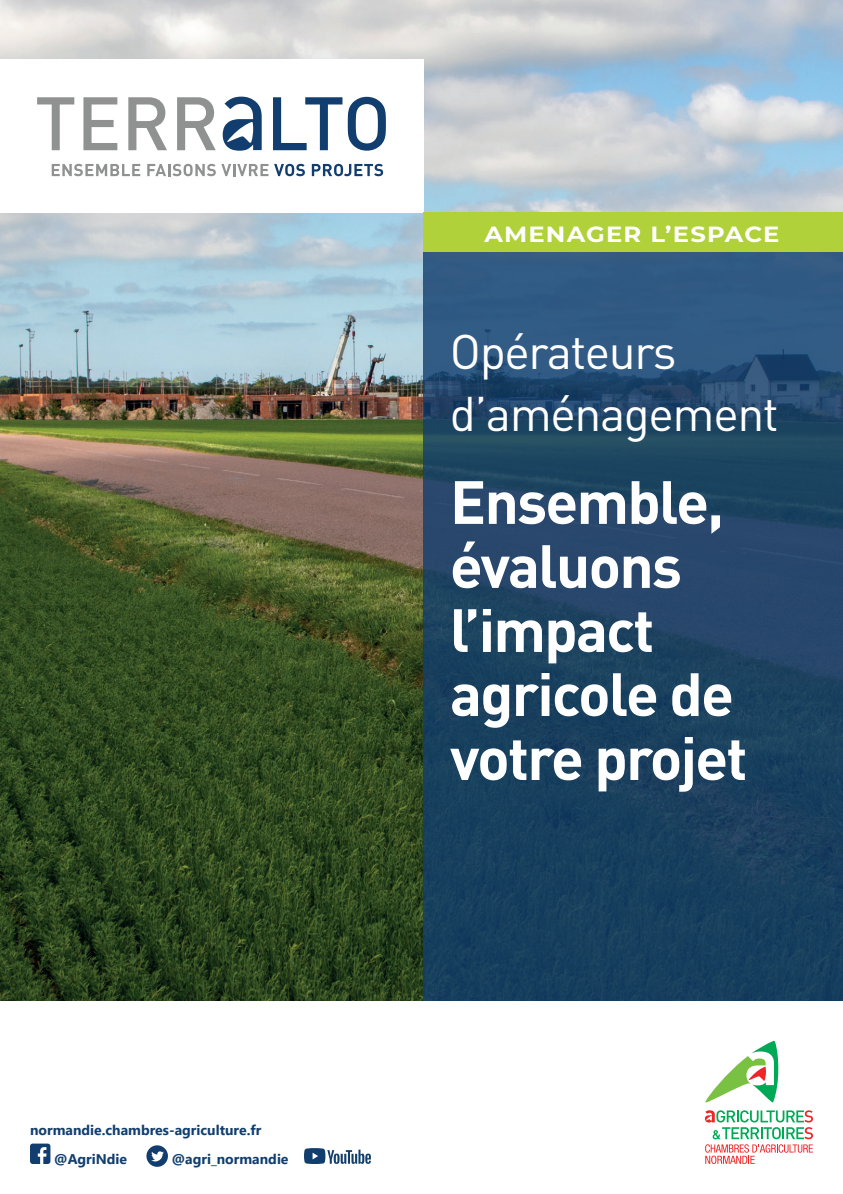
<style>
.page{position:relative;width:843px;height:1194px;background:#fff}
.page>*{position:absolute;margin:0;border:0;box-sizing:border-box;transform-origin:0 0}
.t1{font:700 60px/64px "DINOT";letter-spacing:-.03em;color:#fff}
.t2{font:48px/62px "DINOT";letter-spacing:-.03em;color:#fff}
.t3{font:700 22px "Montserrat";letter-spacing:.05em;color:#fff;scale:1.1 1}
.t4{font:700 14px/28.8px "Segoe UI";color:#113e6e}
</style>
<div class="page">
<img style="left:0;top:0;width:842px;height:1001px">
<svg style="left:423px;top:252px;width:419px;height:749px;fill:#1c4460"></svg>
<div style="left:0;top:59px;width:423px;height:154px;background:#fff"></div>
<div style="left:423px;top:213px;width:419px;height:39px;background:#b0d13a"></div>
<svg style="left:52px;top:164px;width:88px;height:12px"></svg>
<svg style="left:147px;top:164px;width:121px;height:12px"></svg>
<svg style="left:274px;top:164px;width:31px;height:12px"></svg>
<svg style="left:312px;top:164px;width:71px;height:12px"></svg>
<svg style="left:37px;top:97px;width:37px;height:53px"></svg>
<svg style="left:83px;top:97px;width:34px;height:53px"></svg>
<svg style="left:128px;top:97px;width:39px;height:53px"></svg>
<svg style="left:177px;top:97px;width:39px;height:53px"></svg>
<svg style="left:273px;top:97px;width:69px;height:53px"></svg>
<svg style="left:348px;top:97px;width:38px;height:54px"></svg>
<svg style="left:223px;top:97px;width:38px;height:54px"></svg>
<svg style="left:704px;top:1110px;width:108px;height:54px"></svg>
<svg style="left:705px;top:1041px;width:73px;height:61px"></svg>
<svg style="left:30px;top:1143px;width:20px;height:21px"></svg>
<svg style="left:146px;top:1145px;width:22px;height:22px"></svg>
<svg style="left:304px;top:1148px;width:67px;height:16px"></svg>
<svg style="left:839px;top:0;width:4px;height:3px"></svg>
<p class="t4" style="left:54px;top:1115px;width:209px;text-indent:-24px">normandie.chambres-agriculture.fr @AgriNdie</p>
<p class="t4" style="left:172px;top:1143px;width:118px">@agri_normandie</p>
<h3 class="t3" style="left:484px;top:218px;width:270px">AMENAGER L’ESPACE</h3>
<h2 class="t2" style="left:450px;top:320px;width:330px">Opérateurs d’aménagement</h2>
<h1 class="t1" style="left:450px;top:468px;width:299px">Ensemble, évaluons l’impact agricole de votre projet</h1>
</div>
